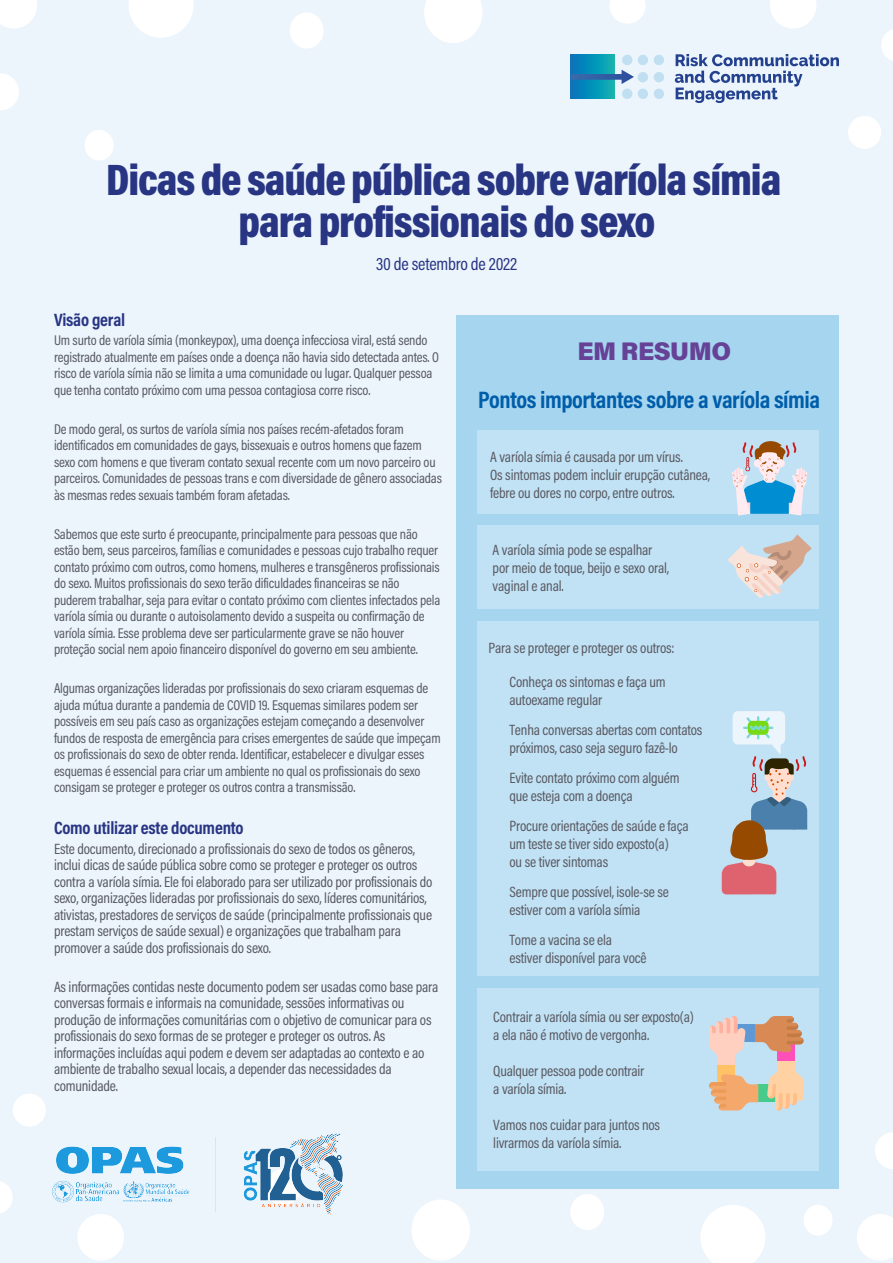
<style>
.page{position:relative;width:893px;height:1263px;background:#ecf4fc}
.page>*{position:absolute;margin:0;border:0;box-sizing:border-box;transform-origin:0 0}
.t1{font:900 44.55px/42px "Acumin Pro Cond";letter-spacing:-.025em;color:#283583;text-align:center}
.t2{font:900 25.5px "Acumin Pro";letter-spacing:-.02em;color:#664296}
.t3{font:700 24px "Acumin Pro Cond";letter-spacing:-.02em;color:#005da9}
.t4{font:700 18px "Acumin Pro Cond";letter-spacing:-.01em;color:#283583}
.t5{font:18px "Acumin Pro Cond";letter-spacing:-.015em;color:#283583}
.t6{font:15px/18px "Acumin Pro Cond";letter-spacing:-.01em;color:#585961}
.t7{font:14.25px/16.5px "Acumin Pro Cond";letter-spacing:-.01em;color:#585961}
</style>
<div class="page">
<div style="left:13px;top:1093px;width:33px;height:34px;background:#fff;border-radius:50%"></div>
<svg style="left:0;top:1181px;width:13px;height:32px"></svg>
<div style="left:77px;top:1214px;width:47px;height:47px;background:#fff;border-radius:50%"></div>
<div style="left:411px;top:1199px;width:59px;height:62px;background:#fff;border-radius:50%"></div>
<div style="left:570px;top:1194px;width:34px;height:36px;background:#fff;border-radius:50%"></div>
<svg style="left:700px;top:1205px;width:65px;height:58px"></svg>
<div style="left:803px;top:1205px;width:30px;height:30px;background:#fff;border-radius:50%"></div>
<svg style="left:875px;top:1132px;width:18px;height:37px"></svg>
<svg style="left:857px;top:1214px;width:36px;height:47px"></svg>
<div style="left:848px;top:116px;width:33px;height:33px;background:#fff;border-radius:50%"></div>
<svg style="left:881px;top:30px;width:12px;height:31px"></svg>
<svg style="left:770px;top:0;width:47px;height:28px"></svg>
<svg style="left:610px;top:0;width:35px;height:24px"></svg>
<svg style="left:424px;top:0;width:58px;height:43px"></svg>
<div style="left:290px;top:12px;width:34px;height:37px;background:#fff;border-radius:50%"></div>
<svg style="left:129px;top:0;width:64px;height:38px"></svg>
<div style="left:85px;top:130px;width:29px;height:31px;background:#fff;border-radius:50%"></div>
<svg style="left:0;top:74px;width:19px;height:36px"></svg>
<svg style="left:0;top:0;width:37px;height:28px"></svg>
<div style="left:456px;top:315px;width:383px;height:873px;background:#a5d5ef"></div>
<div style="left:477px;top:621px;width:342px;height:354px;background:#c1e1f4"></div>
<div style="left:477px;top:431px;width:342px;height:83px;background:#c1e1f4"></div>
<div style="left:477px;top:525px;width:342px;height:84px;background:#c1e1f4"></div>
<div style="left:477px;top:988px;width:342px;height:182px;background:#c1e1f4"></div>
<svg style="left:728px;top:534px;width:84px;height:64px"></svg>
<svg style="left:675px;top:54px;width:164px;height:49px"></svg>
<svg style="left:571px;top:54px;width:93px;height:45px"></svg>
<svg style="left:732px;top:441px;width:75px;height:74px"></svg>
<div style="left:757px;top:1084px;width:20px;height:18px;background:#45cc8c"></div>
<div style="left:777px;top:1044px;width:18px;height:17px;background:#ff4fb8"></div>
<svg style="left:767px;top:1059px;width:36px;height:51px"></svg>
<svg style="left:753px;top:1016px;width:50px;height:37px"></svg>
<div style="left:736px;top:1024px;width:18px;height:18px;background:#5e99d6"></div>
<div style="left:717px;top:1065px;width:18px;height:20px;background:#ffc266"></div>
<svg style="left:709px;top:1074px;width:49px;height:36px"></svg>
<svg style="left:709px;top:1016px;width:37px;height:49px"></svg>
<svg style="left:722px;top:711px;width:85px;height:183px"></svg>
<img style="left:52px;top:1133px;width:291px;height:83px">
<h1 class="t1" style="left:106px;top:157px;width:677px">Dicas de saúde pública sobre varíola símia para profissionais do sexo</h1>
<p class="t5" style="left:376px;top:252px;width:142px">30 de setembro de 2022</p>
<p class="t4" style="left:54px;top:308px;width:73px">Visão geral</p>
<p class="t7" style="left:54px;top:332px;width:386px">Um surto de varíola símia (monkeypox), uma doença infecciosa viral, está sendo registrado atualmente em países onde a doença não havia sido detectada antes. O risco de varíola símia não se limita a uma comunidade ou lugar. Qualquer pessoa que tenha contato próximo com uma pessoa contagiosa corre risco.</p>
<p class="t7" style="left:54px;top:420px;width:389px">De modo geral, os surtos de varíola símia nos países recém-afetados foram identificados em comunidades de gays, bissexuais e outros homens que fazem sexo com homens e que tiveram contato sexual recente com um novo parceiro ou parceiros. Comunidades de pessoas trans e com diversidade de gênero associadas às mesmas redes sexuais também foram afetadas.</p>
<p class="t7" style="left:54px;top:525px;width:388px">Sabemos que este surto é preocupante, principalmente para pessoas que não estão bem, seus parceiros, famílias e comunidades e pessoas cujo trabalho requer contato próximo com outros, como homens, mulheres e transgêneros profissionais do sexo. Muitos profissionais do sexo terão dificuldades financeiras se não puderem trabalhar, seja para evitar o contato próximo com clientes infectados pela varíola símia ou durante o autoisolamento devido a suspeita ou confirmação de varíola símia. Esse problema deve ser particularmente grave se não houver proteção social nem apoio financeiro disponível do governo em seu ambiente.</p>
<p class="t7" style="left:54px;top:680px;width:388px">Algumas organizações lideradas por profissionais do sexo criaram esquemas de ajuda mútua durante a pandemia de COVID 19. Esquemas similares podem ser possíveis em seu país caso as organizações estejam começando a desenvolver fundos de resposta de emergência para crises emergentes de saúde que impeçam os profissionais do sexo de obter renda. Identificar, estabelecer e divulgar esses esquemas é essencial para criar um ambiente no qual os profissionais do sexo consigam se proteger e proteger os outros contra a transmissão.</p>
<p class="t4" style="left:54px;top:816px;width:191px">Como utilizar este documento</p>
<p class="t6" style="left:54px;top:840px;width:380px;line-height:16.5px">Este documento, direcionado a profissionais do sexo de todos os gêneros, inclui dicas de saúde pública sobre como se proteger e proteger os outros contra a varíola símia. Ele foi elaborado para ser utilizado por profissionais do sexo, organizações lideradas por profissionais do sexo, líderes comunitários, ativistas, prestadores de serviços de saúde (principalmente profissionais que prestam serviços de saúde sexual) e organizações que trabalham para promover a saúde dos profissionais do sexo.</p>
<p class="t6" style="left:54px;top:978px;width:386px;line-height:16.5px">As informações contidas neste documento podem ser usadas como base para conversas formais e informais na comunidade, sessões informativas ou produção de informações comunitárias com o objetivo de comunicar para os profissionais do sexo formas de se proteger e proteger os outros. As informações incluídas aqui podem e devem ser adaptadas ao contexto e ao ambiente de trabalho sexual locais, a depender das necessidades da comunidade.</p>
<h2 class="t2" style="left:577px;top:333px;width:155px">EM RESUMO</h2>
<h3 class="t3" style="left:478px;top:384px;width:344px">Pontos importantes sobre a varíola símia</h3>
<p class="t6" style="left:490px;top:448px;width:222px">A varíola símia é causada por um vírus.<br>Os sintomas podem incluir erupção cutânea, febre ou dores no corpo, entre outros.</p>
<p class="t6" style="left:493px;top:540px;width:178px">A varíola símia pode se espalhar por meio de toque, beijo e sexo oral, vaginal e anal.</p>
<p class="t6" style="left:489px;top:639px;width:187px">Para se proteger e proteger os outros:</p>
<p class="t6" style="left:509px;top:672px;width:158px">Conheça os sintomas e faça um autoexame regular</p>
<p class="t6" style="left:509px;top:720px;width:194px">Tenha conversas abertas com contatos próximos, caso seja seguro fazê-lo</p>
<p class="t6" style="left:509px;top:768px;width:172px">Evite contato próximo com alguém que esteja com a doença</p>
<p class="t6" style="left:509px;top:816px;width:181px">Procure orientações de saúde e faça um teste se tiver sido exposto(a)<br>ou se tiver sintomas</p>
<p class="t6" style="left:509px;top:882px;width:161px">Sempre que possível, isole-se se estiver com a varíola símia</p>
<p class="t6" style="left:509px;top:930px;width:139px">Tome a vacina se ela estiver disponível para você</p>
<p class="t6" style="left:493px;top:1007px;width:202px">Contrair a varíola símia ou ser exposto(a) a ela não é motivo de vergonha.</p>
<p class="t6" style="left:493px;top:1061px;width:153px">Qualquer pessoa pode contrair a varíola símia.</p>
<p class="t6" style="left:493px;top:1115px;width:168px">Vamos nos cuidar para juntos nos livrarmos da varíola símia.</p>
</div>
